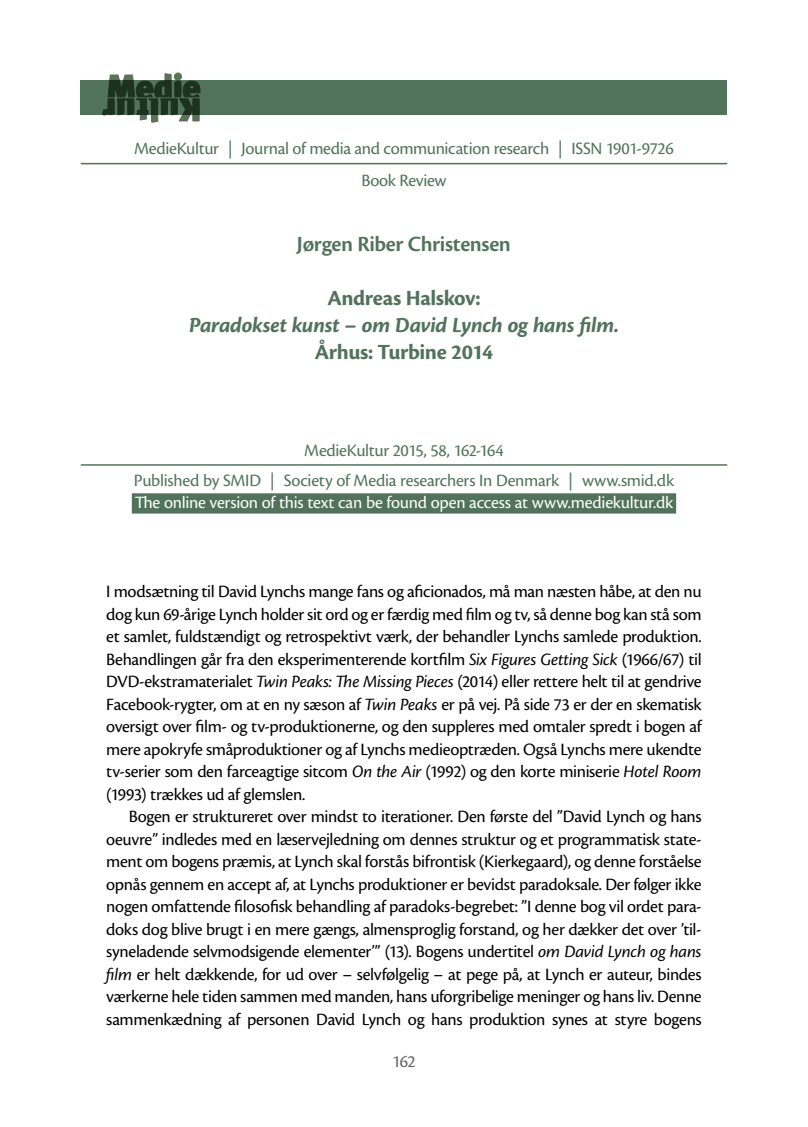
<style>
.page{position:relative;width:808px;height:1127px;background:#fff}
.page>*{position:absolute;margin:0;border:0;box-sizing:border-box;transform-origin:0 0}
.t1{font:italic 700 22.5px "Cronos Pro";letter-spacing:-.015em;color:#51735b}
.t2{font:700 22.5px "Cronos Pro";letter-spacing:-.02em;color:#51735b}
.t3{font:600 22.5px "Cronos Pro";letter-spacing:-.015em;color:#51735b}
.t4{font:18px/22.5px "Cronos Pro";letter-spacing:-.02em;color:#000;text-align:justify}
.t5{font:18px/31.2px "Cronos Pro";letter-spacing:-.015em;color:#51735b;text-align:center}
.t6{font:18px "Cronos Pro";letter-spacing:-.015em;color:#fff}
.t7{font:18px "Cronos Pro";color:#636363}
.s1{font-style:italic}
</style>
<div class="page">
<hr style="left:81px;top:163px;width:646px;height:1px;background:#51735b">
<hr style="left:81px;top:464px;width:646px;height:2px;background:#51735b">
<div style="left:132px;top:493px;width:544px;height:20px;background:#51735b"></div>
<div style="left:81px;top:81px;width:646px;height:34px;background:#51735b"></div>
<svg style="left:102px;top:73px;width:98px;height:49px"></svg>
<p class="t5" style="left:134px;top:133px;width:541px">MedieKultur | Journal of media and communication research | ISSN 1901-9726<br>Book Review</p>
<p class="t3" style="left:297px;top:231px;width:215px">Jørgen Riber Christensen</p>
<p class="t2" style="left:327px;top:285px;width:154px">Andreas Halskov:</p>
<p class="t1" style="left:189px;top:312px;width:431px">Paradokset kunst – om David Lynch og hans film.</p>
<p class="t2" style="left:315px;top:339px;width:180px">Århus: Turbine 2014</p>
<p class="t5" style="left:304px;top:434px;width:201px">MedieKultur 2015, 58, 162-164</p>
<p class="t5" style="left:134px;top:464px;width:542px">Published by SMID | Society of Media researchers In Denmark | www.smid.dk</p>
<p class="t6" style="left:135px;top:492px;width:540px">The online version of this text can be found open access at www.mediekultur.dk</p>
<p class="t4" style="left:106px;top:580px;width:597px">I modsætning til David Lynchs mange fans og aficionados, må man næsten håbe, at den nu dog kun 69-årige Lynch holder sit ord og er færdig med film og tv, så denne bog kan stå som et samlet, fuldstændigt og retrospektivt værk, der behandler Lynchs samlede produktion.<br>Behandlingen går fra den eksperimenterende kortfilm <span class="s1">Six Figures Getting Sick</span> (1966/67) til DVD-ekstramaterialet <span class="s1">Twin Peaks: The Missing Pieces</span> (2014) eller rettere helt til at gendrive Facebook-rygter, om at en ny sæson af <span class="s1">Twin Peaks</span> er på vej. På side 73 er der en skematisk oversigt over film- og tv-produktionerne, og den suppleres med omtaler spredt i bogen af mere apokryfe småproduktioner og af Lynchs medieoptræden. Også Lynchs mere ukendte tv-serier som den farceagtige sitcom <span class="s1">On the Air</span> (1992) og den korte miniserie <span class="s1">Hotel Room </span>(1993) trækkes ud af glemslen.</p>
<p class="t4" style="left:106px;top:805px;width:597px;text-indent:23px">Bogen er struktureret over mindst to iterationer. Den første del ”David Lynch og hans oeuvre” indledes med en læservejledning om dennes struktur og et programmatisk state&shy;ment om bogens præmis, at Lynch skal forstås bifrontisk (Kierkegaard), og denne forståelse opnås gennem en accept af, at Lynchs produktioner er bevidst paradoksale. Der følger ikke nogen omfattende filosofisk behandling af paradoks-begrebet: ”I denne bog vil ordet para&shy;doks dog blive brugt i en mere gængs, almensproglig forstand, og her dækker det over ’til&shy;syneladende selvmodsigende elementer’” (13). Bogens undertitel <span class="s1">om David Lynch og hans film</span> er helt dækkende, for ud over – selvfølgelig – at pege på, at Lynch er auteur, bindes værkerne hele tiden sammen med manden, hans uforgribelige meninger og hans liv. Denne sammenkædning af personen David Lynch og hans produktion synes at styre bogens</p>
<p class="t7" style="left:392px;top:1051px;width:25px">162</p>
</div>
